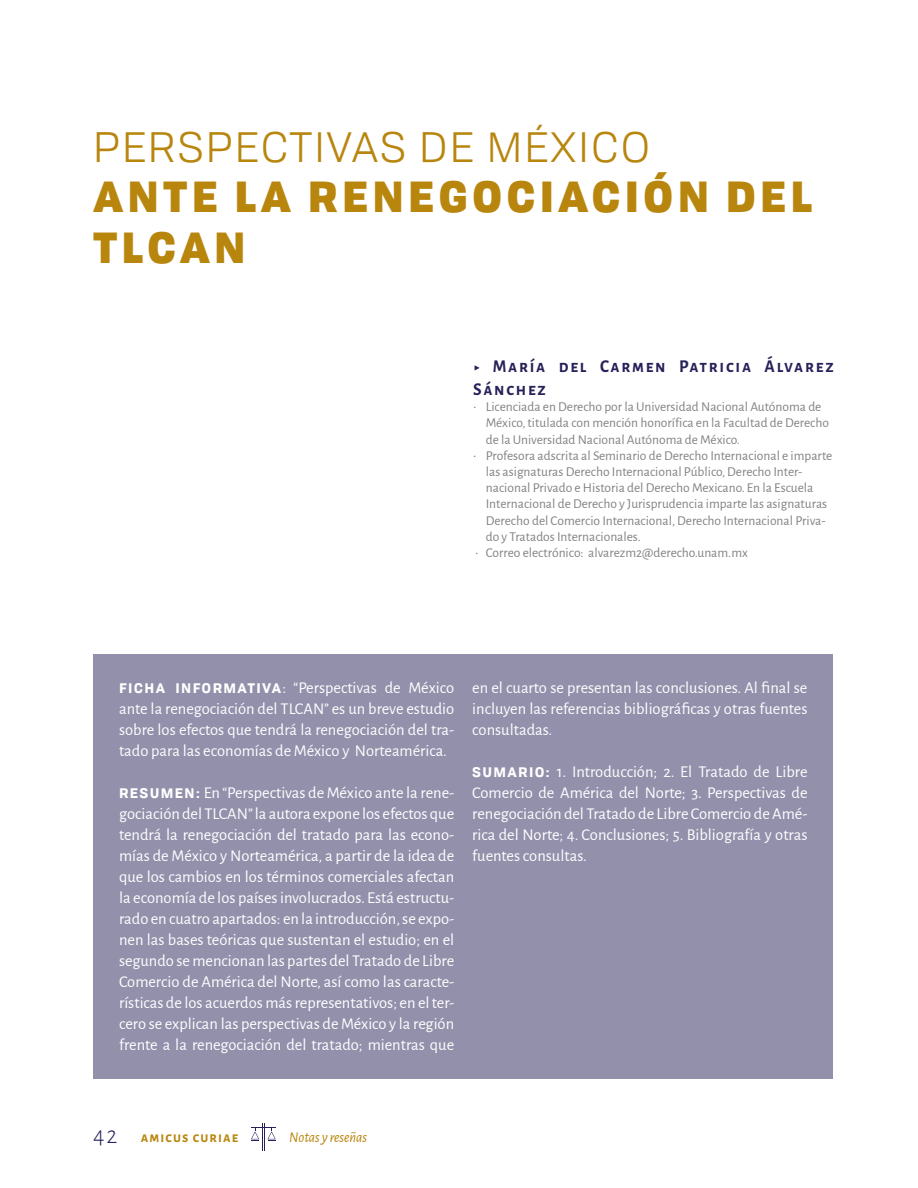
<style>
.page{position:relative;width:918px;height:1188px;background:#fff}
.page>*{position:absolute;margin:0;border:0;box-sizing:border-box;transform-origin:0 0}
.t1{font:900 42px/50.4px "Tofino";letter-spacing:.1em;color:#b8850d}
.t2{font:42px "Tofino";letter-spacing:.05em;color:#b8850d}
.t3{font:700 18px/22.5px "Alegreya Sans SC";letter-spacing:.1em;color:#262159;scale:.96 1}
.t4{font:16.5px/21px "Alegreya Sans";color:#fff;text-align:justify}
.TXT-Título{font:700 15px "Alegreya Sans SC";letter-spacing:.075em;color:#b8850d;scale:.96 1}
.t5{font:italic 15px "Alegreya Sans";color:#b8850d;scale:.96 1}
.t6{font:13.5px/16.2px "Alegreya Sans";color:#808285}
.s1{font-weight:500}
.s2{font-family:"Tofino";font-weight:700;font-size:13.5px}
.s3{font-weight:300;font-size:25.5px;color:#262159}
</style>
<div class="page">
<svg style="left:251px;top:1123px;width:25px;height:27px"></svg>
<div style="left:94px;top:654px;width:739px;height:425px;background:#9390ac"></div>
<p class="t2" style="left:93px;top:116px;width:559px">PERSPECTIVAS DE MÉXICO</p>
<p class="t1" style="left:93px;top:168px;width:721px">ANTE LA RENEGOCIACIÓN DEL<br>TLCAN</p>
<p class="t3" style="left:473px;top:354px;width:377px"><span class="s1">&lt;right&gt;</span> María del Carmen Patricia Álvarez<br>Sánchez</p>
<p class="t6" style="left:486px;top:398px;width:345px;text-indent:-13px">• Licenciada en Derecho por la Universidad Nacional Autónoma de<br>México, titulada con mención honorífica en la Facultad de Derecho de la Universidad Nacional Autónoma de México.</p>
<p class="t6" style="left:486px;top:447px;width:348px;text-indent:-13px">• Profesora adscrita al Seminario de Derecho Internacional e imparte las asignaturas Derecho Internacional Público, Derecho Inter&shy;nacional Privado e Historia del Derecho Mexicano. En la Escuela Internacional de Derecho y Jurisprudencia imparte las asignaturas Derecho del Comercio Internacional, Derecho Internacional Priva&shy;do y Tratados Internacionales.</p>
<p class="t6" style="left:475px;top:544px;width:274px">• Correo electrónico: alvarezm2@derecho.unam.mx</p>
<p class="t4" style="left:119px;top:676px;width:337px"><span class="s2">FICHA INFORMATIVA</span>: “Perspectivas de México ante la renegociación del TLCAN” es un breve estudio sobre los efectos que tendrá la renegociación del tra&shy;tado para las economías de México y Norteamérica.</p>
<p class="t4" style="left:119px;top:781px;width:337px"><span class="s2">RESUMEN:</span> En “Perspectivas de México ante la rene&shy;gociación del TLCAN” la autora expone los efectos que tendrá la renegociación del tratado para las econo&shy;mías de México y Norteamérica, a partir de la idea de que los cambios en los términos comerciales afectan la economía de los países involucrados. Está estructu&shy;rado en cuatro apartados: en la introducción, se expo&shy;nen las bases teóricas que sustentan el estudio; en el segundo se mencionan las partes del Tratado de Libre Comercio de América del Norte, así como las caracte&shy;rísticas de los acuerdos más representativos; en el ter&shy;cero se explican las perspectivas de México y la región frente a la renegociación del tratado; mientras que</p>
<p class="t4" style="left:472px;top:676px;width:337px">en el cuarto se presentan las conclusiones. Al final se incluyen las referencias bibliográficas y otras fuentes consultadas.</p>
<p class="t4" style="left:472px;top:760px;width:337px"><span class="s2">SUMARIO:</span> 1. Introducción; 2. El Tratado de Libre Comercio de América del Norte; 3. Perspectivas de renegociación del Tratado de Libre Comercio de Amé&shy;rica del Norte; 4. Conclusiones; 5. Bibliografía y otras fuentes consultas.</p>
<p class="TXT-Título" style="left:93px;top:1126px;width:153px"><span class="s3">42</span> amicus curiae</p>
<p class="t5" style="left:289px;top:1127px;width:83px">Notas y reseñas</p>
</div>
